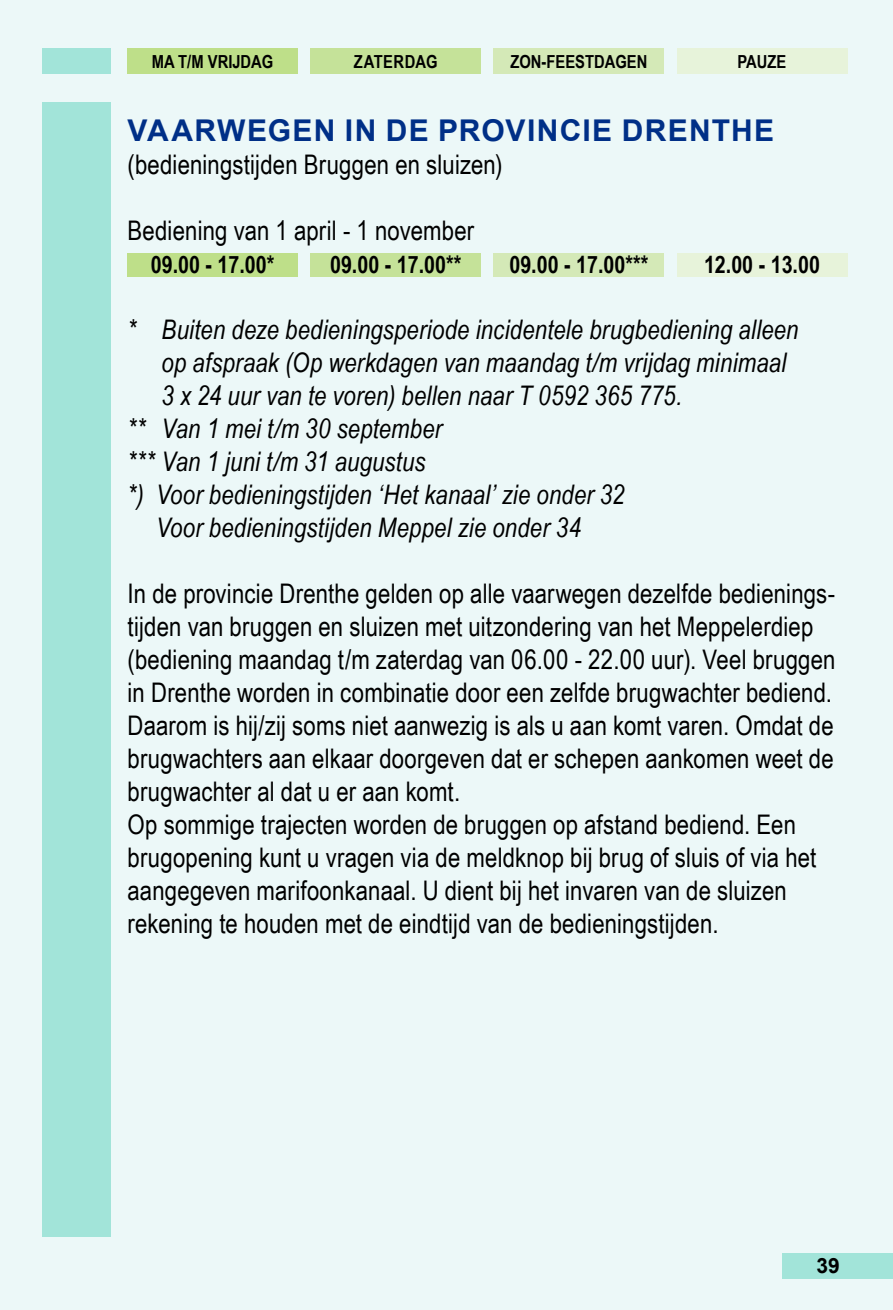
<style>
.page{position:relative;width:893px;height:1310px;background:#ecf8f8}
.page>*{position:absolute;margin:0;border:0;box-sizing:border-box;transform-origin:0 0}
.t1{font:700 30px "Arial";letter-spacing:.045em;color:#002f87}
.t2{font:27px/33px "Arial Narrow";letter-spacing:.005em;color:#000}
.t3{font:italic 27px "Arial Narrow";letter-spacing:.005em;color:#000}
.t4{font:700 24px "Arial Narrow";color:#000}
.t5{font:700 21px "Arial";color:#000}
.t6{font:700 18px "Arial Narrow";color:#000}
.t7{font:700 18px "Arial Narrow";letter-spacing:.02em;color:#000}
</style>
<div class="page">
<div style="left:43px;top:102px;width:68px;height:1134px;background:#a2e4d9"></div>
<div style="left:128px;top:48px;width:170px;height:26px;background:#bedf89"></div>
<div style="left:311px;top:48px;width:170px;height:26px;background:#c5e299"></div>
<div style="left:494px;top:48px;width:170px;height:26px;background:#d4e9b7"></div>
<div style="left:677px;top:48px;width:170px;height:26px;background:#e7f3da"></div>
<div style="left:43px;top:48px;width:68px;height:26px;background:#a2e4d9"></div>
<div style="left:782px;top:1253px;width:111px;height:25px;background:#a2e4d9"></div>
<div style="left:128px;top:253px;width:170px;height:24px;background:#bedf89"></div>
<div style="left:311px;top:253px;width:170px;height:24px;background:#c5e299"></div>
<div style="left:494px;top:253px;width:170px;height:24px;background:#d4e9b7"></div>
<div style="left:677px;top:253px;width:170px;height:24px;background:#e7f3da"></div>
<p class="t6" style="left:152px;top:48px;width:123px">MA T/M VRIJDAG</p>
<p class="t7" style="left:354px;top:48px;width:85px">ZATERDAG</p>
<p class="t6" style="left:510px;top:48px;width:138px">ZON-FEESTDAGEN</p>
<p class="t6" style="left:737px;top:48px;width:50px">PAUZE</p>
<p class="t1" style="left:128px;top:109px;width:648px">VAARWEGEN IN DE PROVINCIE DRENTHE</p>
<p class="t2" style="left:128px;top:147px;width:376px">(bedieningstijden Bruggen en sluizen)</p>
<p class="t2" style="left:128px;top:213px;width:348px">Bediening van 1 april - 1 november</p>
<p class="t4" style="left:151px;top:246px;width:125px">09.00 - 17.00*</p>
<p class="t4" style="left:330px;top:246px;width:133px">09.00 - 17.00**</p>
<p class="t4" style="left:509px;top:246px;width:140px">09.00 - 17.00***</p>
<p class="t4" style="left:704px;top:246px;width:117px">12.00 - 13.00</p>
<p class="t3" style="left:128px;top:311px;width:672px">* Buiten deze bedieningsperiode incidentele brugbediening alleen</p>
<p class="t3" style="left:162px;top:344px;width:626px">op afspraak (Op werkdagen van maandag t/m vrijdag minimaal</p>
<p class="t3" style="left:162px;top:377px;width:522px">3 x 24 uur van te voren) bellen naar T 0592 365 775.</p>
<p class="t3" style="left:128px;top:410px;width:316px">** Van 1 mei t/m 30 september</p>
<p class="t3" style="left:128px;top:443px;width:299px">*** Van 1 juni t/m 31 augustus</p>
<p class="t3" style="left:128px;top:476px;width:499px">*) Voor bedieningstijden ‘Het kanaal’ zie onder 32</p>
<p class="t3" style="left:156px;top:509px;width:426px">Voor bedieningstijden Meppel zie onder 34</p>
<p class="t2" style="left:128px;top:576px;width:709px">In de provincie Drenthe gelden op alle vaarwegen dezelfde bedienings&shy;tijden van bruggen en sluizen met uitzondering van het Meppelerdiep (bediening maandag t/m zaterdag van 06.00 - 22.00 uur). Veel bruggen in Drenthe worden in combinatie door een zelfde brugwachter bediend.<br>Daarom is hij/zij soms niet aanwezig is als u aan komt varen. Omdat de brugwachters aan elkaar doorgeven dat er schepen aankomen weet de brugwachter al dat u er aan komt.<br>Op sommige trajecten worden de bruggen op afstand bediend. Een brugopening kunt u vragen via de meldknop bij brug of sluis of via het aangegeven marifoonkanaal. U dient bij het invaren van de sluizen rekening te houden met de eindtijd van de bedieningstijden.</p>
<p class="t5" style="left:816px;top:1251px;width:25px">39</p>
</div>
